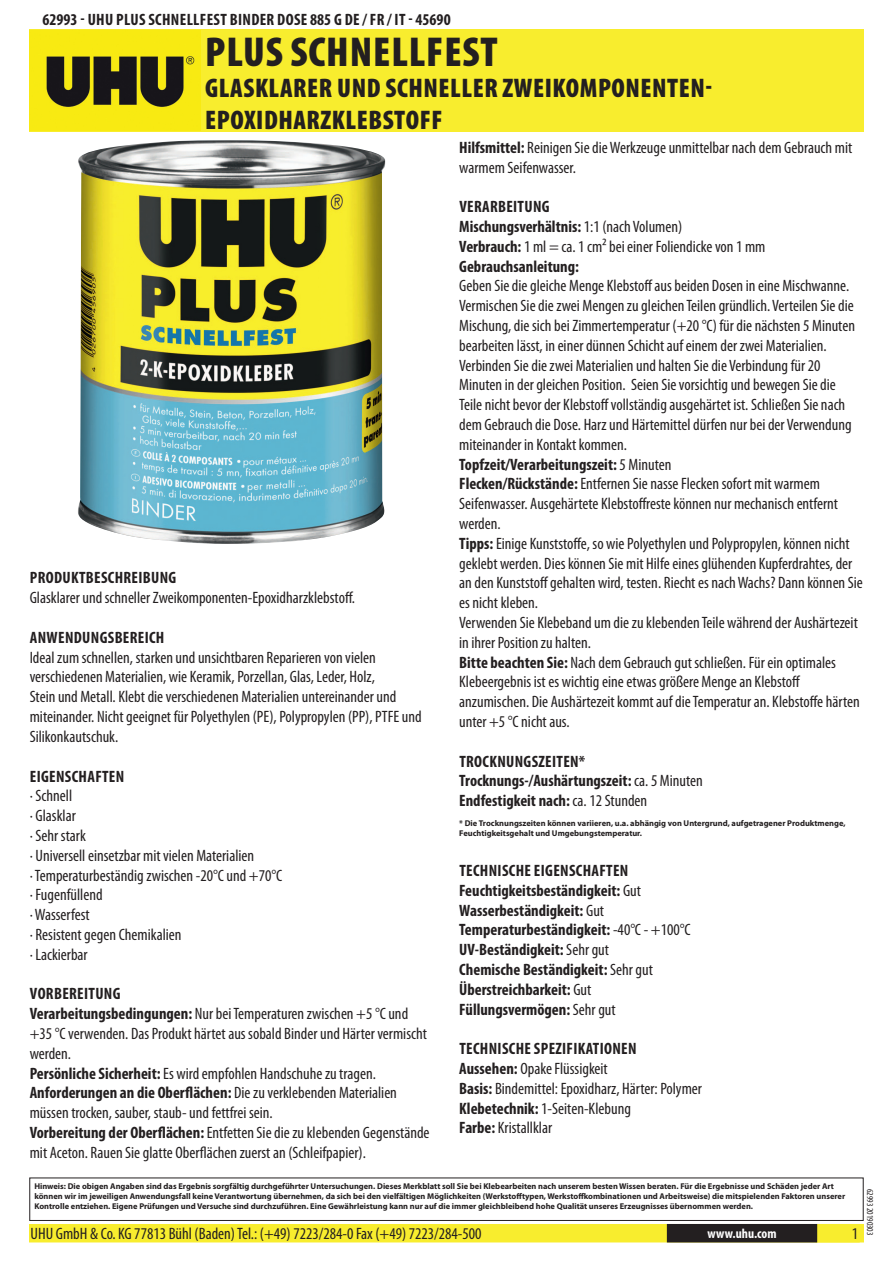
<style>
.page{position:relative;width:893px;height:1263px;background:#fff}
.page>*{position:absolute;margin:0;border:0;box-sizing:border-box;transform-origin:0 0}
.t1{font:900 condensed 42px "Myriad Pro";color:#231f20}
.t2{font:900 condensed 27px/32.4px "Myriad Pro";letter-spacing:.02em;color:#231f20}
.t3{font:condensed 16.5px/19.8px "Myriad Pro";color:#231f20}
.t4{font:700 condensed 16.5px/19.8px "Myriad Pro";color:#231f20}
.t5{font:700 condensed 16.5px "Myriad Pro";letter-spacing:.02em;color:#231f20}
.t6{font:700 condensed 13.5px "Myriad Pro";color:#fff}
.t7{font:condensed 9px "Myriad Pro";color:#231f20}
.t8{font:700 8.4px/10.1px "Myriad Pro";color:#231f20}
.s1{font-weight:700}
.s2{font-weight:400}
</style>
<div class="page">
<div style="left:30px;top:1225px;width:833px;height:17px;background:#f8ed2e"></div>
<div style="left:29px;top:1224px;width:835px;height:18px;border:2px solid #f8ed2e"></div>
<div style="left:816px;top:1224px;width:44px;height:18px;border:2px solid #f8ed2e"></div>
<div style="left:668px;top:1225px;width:148px;height:17px;background:#231f20"></div>
<div style="left:667px;top:1224px;width:150px;height:18px;border:2px solid #231f20"></div>
<div style="left:29px;top:1177px;width:835px;height:44px;border:1px solid #231f20"></div>
<div style="left:30px;top:30px;width:834px;height:102px;background:#f8ed2e"></div>
<img style="left:30px;top:31px;width:171px;height:100px">
<img style="left:78px;top:140px;width:308px;height:404px">
<p class="t5" style="left:43px;top:9px;width:410px">62993 - UHU PLUS SCHNELLFEST Binder Dose 885 g DE / FR / IT - 45690</p>
<h1 class="t1" style="left:205px;top:25px;width:20px">PLUS</h1>
<h1 class="t1" style="left:290px;top:25px;width:20px">SCHNELLFEST</h1>
<h2 class="t2" style="left:205px;top:71px;width:509px">GLASKLARER UND SCHNELLER ZWEIKOMPONENTEN-<br>EPOXIDHARZKLEBSTOFF</h2>
<p class="t4" style="left:30px;top:568px;width:58px">Produktbesch</p>
<p class="t4" style="left:124px;top:568px;width:54px">reibung</p>
<p class="t3" style="left:30px;top:588px;width:327px">Glasklarer und schneller Zweikomponenten-Epoxidharzklebstoff.</p>
<p class="t4" style="left:30px;top:627px;width:10px">Anwen</p>
<p class="t5" style="left:74px;top:627px;width:84px">dungsbereich</p>
<p class="t3" style="left:30px;top:647px;width:393px">Ideal zum schnellen, starken und unsichtbaren Reparieren von vielen verschiedenen Materialien, wie Keramik, Porzellan, Glas, Leder, Holz,<br>Stein und Metall. Klebt die verschiedenen Materialien untereinander und miteinander. Nicht geeignet für Polyethylen (PE), Polypropylen (PP), PTFE und Silikonkautschuk.</p>
<p class="t4" style="left:30px;top:766px;width:28px">Eigensch</p>
<p class="t4" style="left:87px;top:766px;width:16px">aften</p>
<p class="t3" style="left:30px;top:786px;width:254px">· Schnell<br>· Glasklar<br>· Sehr stark<br>· Universell einsetzbar mit vielen Materialien<br>· Temperaturbeständig zwischen -20°C und +70°C · Fugenfüllend<br>· Wasserfest<br>· Resistent gegen Chemikalien<br>· Lackierbar</p>
<p class="t3" style="left:30px;top:984px;width:401px"><span class="s1">Vorbereitung<br>Verarbeitungsbedingungen:</span> Nur bei Temperaturen zwischen +5 °C und +35 °C verwenden. Das Produkt härtet aus sobald Binder und Härter vermischt werden.<br><span class="s1">Persönliche Sicherheit:</span> Es wird empfohlen Handschuhe zu tragen.<br><span class="s1">Anforderungen an die Oberflächen:</span> Die zu verklebenden Materialien müssen trocken, sauber, staub- und fettfrei sein.<br><span class="s1">Vorbereitung der Oberflächen:</span> Entfetten Sie die zu klebenden Gegenstände mit Aceton. Rauen Sie glatte Oberflächen zuerst an (Schleifpapier).</p>
<p class="t3" style="left:459px;top:137px;width:395px"><span class="s1">Hilfsmittel:</span> Reinigen Sie die Werkzeuge unmittelbar nach dem Gebrauch mit warmem Seifenwasser.</p>
<p class="t4" style="left:459px;top:196px;width:308px">Verarbeitung<br>Mischungsverhältnis: <span class="s2">1:1 (nach Volumen)<br></span>Verbrauch: <span class="s2">1 ml = ca. 1 cm² bei einer Foliendicke von 1 mm </span>Gebrauchsanleitung:</p>
<p class="t3" style="left:459px;top:276px;width:405px">Geben Sie die gleiche Menge Klebstoff aus beiden Dosen in eine Mischwanne.<br>Vermischen Sie die zwei Mengen zu gleichen Teilen gründlich. Verteilen Sie die Mischung, die sich bei Zimmertemperatur (+20 °C) für die nächsten 5 Minuten bearbeiten lässt, in einer dünnen Schicht auf einem der zwei Materialien.<br>Verbinden Sie die zwei Materialien und halten Sie die Verbindung für 20<br>Minuten in der gleichen Position. Seien Sie vorsichtig und bewegen Sie die Teile nicht bevor der Klebstoff vollständig ausgehärtet ist. Schließen Sie nach dem Gebrauch die Dose. Harz und Härtemittel dürfen nur bei der Verwendung miteinander in Kontakt kommen.<br><span class="s1">Topfzeit/Verarbeitungszeit:</span> 5 Minuten<br><span class="s1">Flecken/Rückstände:</span> Entfernen Sie nasse Flecken sofort mit warmem Seifenwasser. Ausgehärtete Klebstoffreste können nur mechanisch entfernt werden.<br><span class="s1">Tipps:</span> Einige Kunststoffe, so wie Polyethylen und Polypropylen, können nicht geklebt werden. Dies können Sie mit Hilfe eines glühenden Kupferdrahtes, der an den Kunststoff gehalten wird, testen. Riecht es nach Wachs? Dann können Sie es nicht kleben.<br>Verwenden Sie Klebeband um die zu klebenden Teile während der Aushärtezeit in ihrer Position zu halten.<br><span class="s1">Bitte beachten Sie:</span> Nach dem Gebrauch gut schließen. Für ein optimales Klebeergebnis ist es wichtig eine etwas größere Menge an Klebstoff anzumischen. Die Aushärtezeit kommt auf die Temperatur an. Klebstoffe härten unter +5 °C nicht aus.</p>
<p class="t4" style="left:459px;top:751px;width:245px">Trocknungszeiten*<br>Trocknungs-/Aushärtungszeit: <span class="s2">ca. 5 Minuten<br></span>Endfestigkeit nach: <span class="s2">ca. 12 Stunden</span></p>
<p class="t8" style="left:459px;top:818px;width:388px">* Die Trocknungszeiten können variieren, u.a. abhängig von Untergrund, aufgetragener Produktmenge,<br>Feuchtigkeitsgehalt und Umgebungstemperatur.</p>
<p class="t4" style="left:459px;top:860px;width:16px">Techn</p>
<p class="t4" style="left:498px;top:860px;width:13px">ische</p>
<p class="t4" style="left:534px;top:860px;width:28px">Eigensch</p>
<p class="t4" style="left:459px;top:860px;width:233px;text-indent:132px">aften<br>Feuchtigkeitsbeständigkeit: <span class="s2">Gut<br></span>Wasserbeständigkeit: <span class="s2">Gut<br></span>Temperaturbeständigkeit: <span class="s2">-40°C - +100°C<br></span>UV-Beständigkeit: <span class="s2">Sehr gut<br></span>Chemische Beständigkeit: <span class="s2">Sehr gut<br></span>Überstreichbarkeit: <span class="s2">Gut<br></span>Füllungsvermögen: <span class="s2">Sehr gut</span></p>
<p class="t4" style="left:459px;top:1038px;width:16px">Techn</p>
<p class="t4" style="left:498px;top:1038px;width:13px">ische</p>
<p class="t3" style="left:459px;top:1039px;width:244px;text-indent:75px"><span class="s1">Spezifikationen<br>Aussehen:</span> Opake Flüssigkeit<br><span class="s1">Basis:</span> Bindemittel: Epoxidharz, Härter: Polymer<br><span class="s1">Klebetechnik:</span> 1-Seiten-Klebung<br><span class="s1">Farbe:</span> Kristallklar</p>
<p class="t8" style="left:34px;top:1181px;width:812px">Hinweis: Die obigen Angaben sind das Ergebnis sorgfältig durchgeführter Untersuchungen. Dieses Merkblatt soll Sie bei Klebearbeiten nach unserem besten Wissen beraten. Für die Ergebnisse und Schäden jeder Art können wir im jeweiligen Anwendungsfall keine Verantwortung übernehmen, da sich bei den vielfältigen Möglichkeiten (Werkstofftypen, Werkstoffkombinationen und Arbeitsweise) die mitspielenden Faktoren unserer<br>Kontrolle entziehen. Eigene Prüfungen und Versuche sind durchzuführen. Eine Gewährleistung kann nur auf die immer gleichbleibend hohe Qualität unseres Erzeugnisses übernommen werden.</p>
<p class="t3" style="left:31px;top:1224px;width:453px">UHU GmbH &amp; Co. KG 77813 Bühl (Baden) Tel.: (+49) 7223/284-0 Fax (+49) 7223/284-500</p>
<p class="t6" style="left:707px;top:1225px;width:71px">www.uhu.com</p>
<p class="t3" style="left:852px;top:1224px;width:8px">1</p>
<p class="t7" style="left:875px;top:1189px;width:48px;rotate:90deg">62993 20190303</p>
</div>
